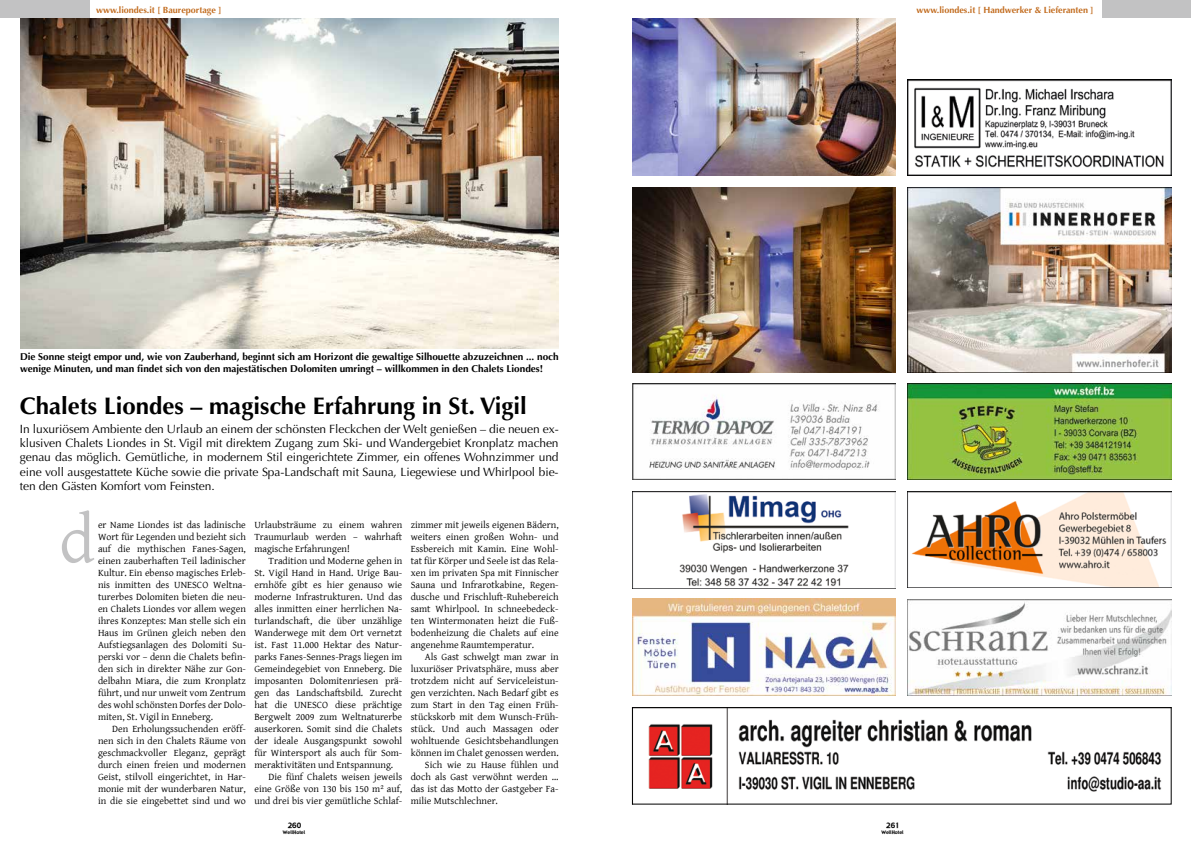
<style>
.page{position:relative;width:1191px;height:842px;background:#fff}
.page>*{position:absolute;margin:0;border:0;box-sizing:border-box;transform-origin:0 0}
.t1{font:68.5px "Gentium Basic";color:#c2c2c3}
.t2{font:700 24px "Optima";color:#000}
.t3{font:12px/14.4px "Optima";letter-spacing:-.005em;color:#000;text-align:justify}
.t4{font:10px/12px "Gentium Basic";color:#000;text-align:justify}
.t5{font:700 10px/12px "Optima";color:#000}
.t6{font:700 9px "Optima";color:#c26c1f}
.t7{font:7.3px "Gadget";color:#000}
.t8{font:4.8px "Gadget";color:#000}
</style>
<div class="page">
<img style="left:632px;top:18px;width:263px;height:158px">
<img style="left:20px;top:17px;width:538px;height:331px">
<img style="left:632px;top:188px;width:263px;height:184px">
<div style="left:0;top:0;width:89px;height:17px;background:#c2c2c3"></div>
<div style="left:1102px;top:0;width:89px;height:17px;background:#c2c2c3"></div>
<img style="left:648px;top:709px;width:514px;height:93px">
<div style="left:632px;top:707px;width:539px;height:97px;border:1px solid #000"></div>
<img style="left:908px;top:492px;width:263px;height:96px">
<img style="left:632px;top:492px;width:263px;height:96px">
<img style="left:632px;top:599px;width:263px;height:96px">
<img style="left:908px;top:599px;width:263px;height:96px">
<img style="left:632px;top:384px;width:263px;height:96px">
<img style="left:907px;top:188px;width:264px;height:184px">
<img style="left:908px;top:79px;width:263px;height:97px">
<img style="left:908px;top:383px;width:263px;height:97px">
<p class="t6" style="left:96px;top:5px;width:127px">www.liondes.it [ Baureportage ]</p>
<p class="t6" style="left:916px;top:5px;width:179px">www.liondes.it [ Handwerker &amp; Lieferanten ]</p>
<p class="t5" style="left:20px;top:351px;width:540px">Die Sonne steigt empor und, wie von Zauberhand, beginnt sich am Horizont die gewaltige Silhouette abzuzeichnen ... noch wenige Minuten, und man findet sich von den majestätischen Dolomiten umringt – willkommen in den Chalets Liondes!</p>
<h2 class="t2" style="left:20px;top:392px;width:508px">Chalets Liondes – magische Erfahrung in St. Vigil</h2>
<p class="t3" style="left:20px;top:422px;width:540px">In luxuriösem Ambiente den Urlaub an einem der schönsten Fleckchen der Welt genießen – die neuen ex&shy;klusiven Chalets Liondes in St. Vigil mit direktem Zugang zum Ski- und Wandergebiet Kronplatz machen genau das möglich. Gemütliche, in modernem Stil eingerichtete Zimmer, ein offenes Wohnzimmer und eine voll ausgestattete Küche sowie die private Spa-Landschaft mit Sauna, Liegewiese und Whirlpool bie&shy;ten den Gästen Komfort vom Feinsten.</p>
<h1 class="t1" style="left:59px;top:489px;width:37px">d</h1>
<p class="t4" style="left:98px;top:519px;width:149px">er Name Liondes ist das ladinische Wort für Legenden und bezieht sich auf die mythischen Fanes-Sagen, einen zauberhaften Teil ladinischer Kultur. Ein ebenso magisches Erleb&shy;nis inmitten des UNESCO Weltna&shy;turerbes Dolomiten bieten die neu&shy;en Chalets Liondes vor allem wegen ihres Konzeptes: Man stelle sich ein Haus im Grünen gleich neben den Aufstiegsanlagen des Dolomiti Su&shy;perski vor – denn die Chalets befin&shy;den sich in direkter Nähe zur Gon&shy;delbahn Miara, die zum Kronplatz führt, und nur unweit vom Zentrum des wohl schönsten Dorfes der Dolo&shy;miten, St. Vigil in Enneberg.</p>
<p class="t4" style="left:98px;top:723px;width:149px;text-indent:14px">Den Erholungssuchenden eröff&shy;nen sich in den Chalets Räume von geschmackvoller Eleganz, geprägt durch einen freien und modernen Geist, stilvoll eingerichtet, in Har&shy;monie mit der wunderbaren Natur, in die sie eingebettet sind und wo</p>
<p class="t4" style="left:254px;top:519px;width:149px">Urlaubsträume zu einem wahren Traumurlaub werden – wahrhaft magische Erfahrungen!</p>
<p class="t4" style="left:268px;top:555px;width:135px">Tradition und Moderne gehen in</p>
<p class="t4" style="left:254px;top:567px;width:149px">St. Vigil Hand in Hand. Urige Bau-</p>
<p class="t4" style="left:254px;top:579px;width:149px">ernhöfe gibt es hier genauso wie</p>
<p class="t4" style="left:254px;top:591px;width:149px">moderne Infrastrukturen. Und das</p>
<p class="t4" style="left:254px;top:603px;width:149px">alles inmitten einer herrlichen Na-</p>
<p class="t4" style="left:254px;top:615px;width:149px">turlandschaft, die über unzählige</p>
<p class="t4" style="left:254px;top:627px;width:149px">Wanderwege mit dem Ort vernetzt</p>
<p class="t4" style="left:254px;top:639px;width:149px">ist. Fast 11.000 Hektar des Natur-</p>
<p class="t4" style="left:254px;top:651px;width:149px">parks Fanes-Sennes-Prags liegen im</p>
<p class="t4" style="left:254px;top:663px;width:149px">Gemeindegebiet von Enneberg. Die</p>
<p class="t4" style="left:254px;top:675px;width:149px">imposanten Dolomitenriesen prä-</p>
<p class="t4" style="left:254px;top:687px;width:149px">gen das Landschaftsbild. Zurecht</p>
<p class="t4" style="left:254px;top:699px;width:149px">hat die UNESCO diese prächtige</p>
<p class="t4" style="left:254px;top:711px;width:149px">Bergwelt 2009 zum Weltnaturerbe</p>
<p class="t4" style="left:254px;top:723px;width:149px">auserkoren. Somit sind die Chalets</p>
<p class="t4" style="left:254px;top:735px;width:149px">der ideale Ausgangspunkt sowohl</p>
<p class="t4" style="left:254px;top:747px;width:149px">für Wintersport als auch für Som-</p>
<p class="t4" style="left:254px;top:759px;width:140px">meraktivitäten und Entspannung.</p>
<p class="t4" style="left:268px;top:771px;width:135px">Die fünf Chalets weisen jeweils</p>
<p class="t4" style="left:254px;top:783px;width:149px">eine Größe von 130 bis 150 m² auf,</p>
<p class="t4" style="left:254px;top:795px;width:149px">und drei bis vier gemütliche Schlaf-</p>
<p class="t7" style="left:288px;top:821px;width:15px">260</p>
<p class="t8" style="left:283px;top:829px;width:24px">WellHotel</p>
<p class="t4" style="left:411px;top:519px;width:149px">zimmer mit jeweils eigenen Bädern, weiters einen großen Wohn- und Essbereich mit Kamin. Eine Wohl&shy;tat für Körper und Seele ist das Rela&shy;xen im privaten Spa mit Finnischer Sauna und Infrarotkabine, Regen&shy;dusche und Frischluft-Ruhebereich samt Whirlpool. In schneebedeck&shy;ten Wintermonaten heizt die Fuß&shy;bodenheizung die Chalets auf eine angenehme Raumtemperatur.</p>
<p class="t4" style="left:425px;top:651px;width:135px">Als Gast schwelgt man zwar in</p>
<p class="t4" style="left:411px;top:663px;width:149px">luxuriöser Privatsphäre, muss aber</p>
<p class="t4" style="left:411px;top:675px;width:149px">trotzdem nicht auf Serviceleistun-</p>
<p class="t4" style="left:411px;top:687px;width:149px">gen verzichten. Nach Bedarf gibt es</p>
<p class="t4" style="left:411px;top:699px;width:149px">zum Start in den Tag einen Früh-</p>
<p class="t4" style="left:411px;top:711px;width:149px">stückskorb mit dem Wunsch-Früh-</p>
<p class="t4" style="left:411px;top:723px;width:149px">stück. Und auch Massagen oder</p>
<p class="t4" style="left:411px;top:735px;width:149px">wohltuende Gesichtsbehandlungen</p>
<p class="t4" style="left:411px;top:747px;width:149px">können im Chalet genossen werden.</p>
<p class="t4" style="left:425px;top:759px;width:135px">Sich wie zu Hause fühlen und</p>
<p class="t4" style="left:411px;top:771px;width:149px">doch als Gast verwöhnt werden …</p>
<p class="t4" style="left:411px;top:783px;width:149px">das ist das Motto der Gastgeber Fa-</p>
<p class="t4" style="left:411px;top:795px;width:89px">milie Mutschlechner.</p>
<p class="t7" style="left:886px;top:821px;width:15px">261</p>
<p class="t8" style="left:881px;top:829px;width:24px">WellHotel</p>
</div>
